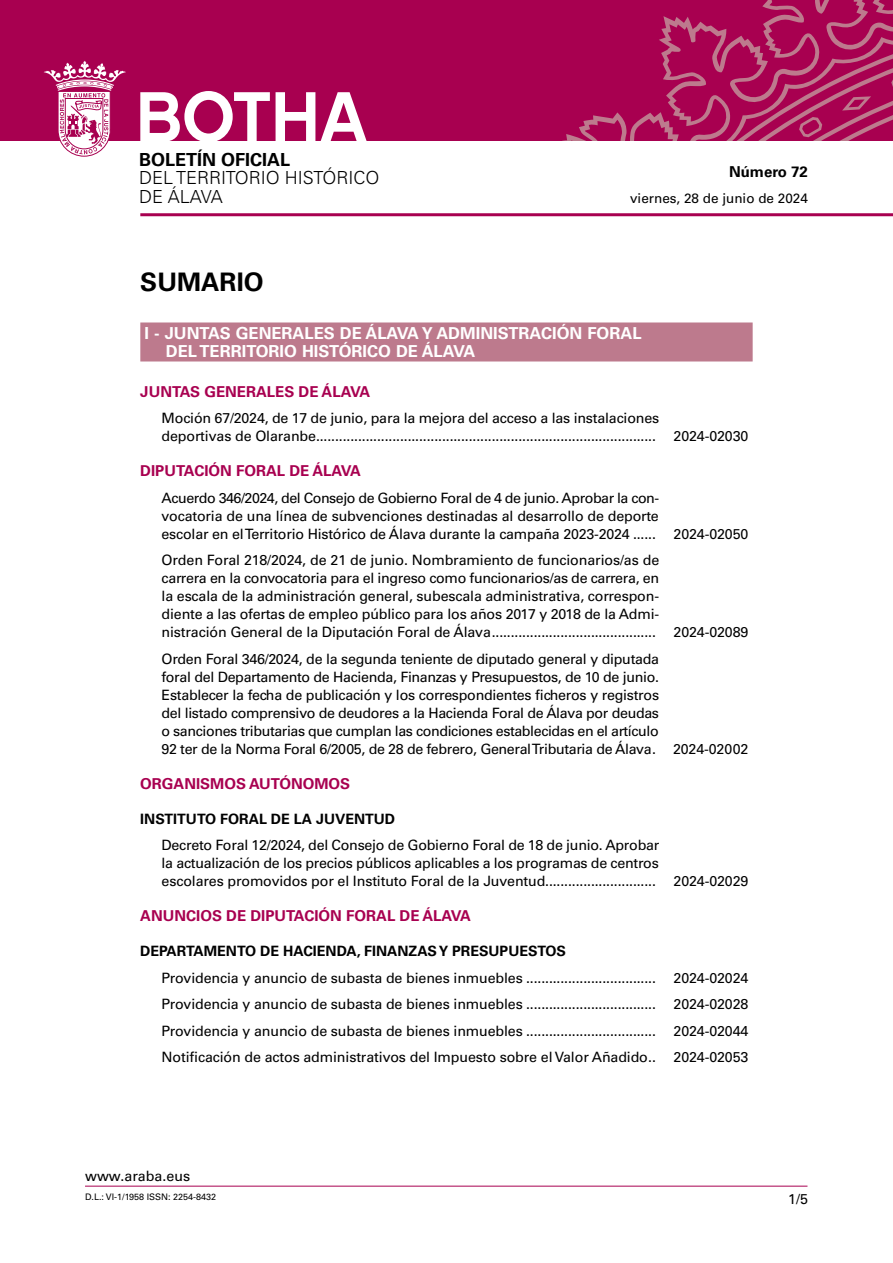
<style>
.page{position:relative;width:893px;height:1263px;background:#fff}
.page>*{position:absolute;margin:0;border:0;box-sizing:border-box;transform-origin:0 0}
.t1{font:700 25.5px "Univers LT Std";color:#000}
.t2{font:300 18px/18.8px "Univers LT Std";color:#000}
.t3{font:700 18px "Univers LT Std";color:#000}
.t4{font:700 16.5px/18px "Univers LT Std";color:#fff}
.t5{font:700 15px "Univers LT Std";color:#a80050}
.t6{font:700 15px "Univers LT Std";color:#000}
.t7{font:14.25px/18px "Univers LT Std";letter-spacing:-.02em;color:#000}
.t8{font:700 14.25px "Univers LT Std";color:#000}
.t9{font:14.25px "Univers LT Std";color:#000}
.t10{font:13.5px "Univers LT Std";color:#000}
.t11{font:9px "Univers LT Std";color:#000}
</style>
<div class="page">
<div style="left:0;top:0;width:893px;height:140px;background:#a80050"></div>
<svg style="left:566px;top:0;width:327px;height:140px"></svg>
<svg style="left:698px;top:72px;width:195px;height:68px"></svg>
<svg style="left:42px;top:60px;width:86px;height:97px"></svg>
<hr style="left:140px;top:213px;width:753px;height:3px;background:#a80050">
<svg style="left:140px;top:91px;width:227px;height:50px"></svg>
<hr style="left:85px;top:1186px;width:722px;height:1px;background:#a80050">
<div style="left:140px;top:322px;width:613px;height:39px;background:#bd7a8d"></div>
<p class="t3" style="left:139px;top:149px;width:153px">BOLETÍN OFICIAL</p>
<p class="t2" style="left:139px;top:169px;width:242px">DEL TERRITORIO HISTÓRICO<br>DE ÁLAVA</p>
<p class="t6" style="left:729px;top:163px;width:80px">Número 72</p>
<p class="t10" style="left:630px;top:191px;width:179px">viernes, 28 de junio de 2024</p>
<h1 class="t1" style="left:140px;top:267px;width:125px">SUMARIO</h1>
<p class="t4" style="left:166px;top:325px;width:477px;text-indent:-21px">I - JUNTAS GENERALES DE ÁLAVA Y ADMINISTRACIÓN FORAL<br>DEL TERRITORIO HISTÓRICO DE ÁLAVA</p>
<p class="t5" style="left:140px;top:383px;width:231px">JUNTAS GENERALES DE ÁLAVA</p>
<p class="t7" style="left:162px;top:409px;width:588px">Moción 67/2024, de 17 de junio, para la mejora del acceso a las instalaciones<br>deportivas de Olaranbe......................................................................................... 2024-02030</p>
<p class="t5" style="left:140px;top:462px;width:222px">DIPUTACIÓN FORAL DE ÁLAVA</p>
<p class="t7" style="left:162px;top:489px;width:588px">Acuerdo 346/2024, del Consejo de Gobierno Foral de 4 de junio. Aprobar la con-<br>vocatoria de una línea de subvenciones destinadas al desarrollo de deporte<br>escolar en el Territorio Histórico de Álava durante la campaña 2023-2024 ...... 2024-02050</p>
<p class="t7" style="left:162px;top:551px;width:588px">Orden Foral 218/2024, de 21 de junio. Nombramiento de funcionarios/as de<br>carrera en la convocatoria para el ingreso como funcionarios/as de carrera, en<br>la escala de la administración general, subescala administrativa, correspon-<br>diente a las ofertas de empleo público para los años 2017 y 2018 de la Admi-<br>nistración General de la Diputación Foral de Álava........................................... 2024-02089</p>
<p class="t7" style="left:162px;top:650px;width:588px">Orden Foral 346/2024, de la segunda teniente de diputado general y diputada<br>foral del Departamento de Hacienda, Finanzas y Presupuestos, de 10 de junio.<br>Establecer la fecha de publicación y los correspondientes ficheros y registros<br>del listado comprensivo de deudores a la Hacienda Foral de Álava por deudas<br>o sanciones tributarias que cumplan las condiciones establecidas en el artículo<br>92 ter de la Norma Foral 6/2005, de 28 de febrero, General Tributaria de Álava. 2024-02002</p>
<p class="t5" style="left:140px;top:775px;width:211px">ORGANISMOS AUTÓNOMOS</p>
<p class="t8" style="left:140px;top:810px;width:256px">INSTITUTO FORAL DE LA JUVENTUD</p>
<p class="t7" style="left:162px;top:836px;width:588px">Decreto Foral 12/2024, del Consejo de Gobierno Foral de 18 de junio. Aprobar<br>la actualización de los precios públicos aplicables a los programas de centros<br>escolares promovidos por el Instituto Foral de la Juventud............................. 2024-02029</p>
<p class="t5" style="left:140px;top:907px;width:332px">ANUNCIOS DE DIPUTACIÓN FORAL DE ÁLAVA</p>
<p class="t8" style="left:140px;top:943px;width:427px">DEPARTAMENTO DE HACIENDA, FINANZAS Y PRESUPUESTOS</p>
<p class="t7" style="left:162px;top:964px;width:588px;line-height:26.5px;text-align:justify">Providencia y anuncio de subasta de bienes inmuebles .................................. 2024-02024<br>Providencia y anuncio de subasta de bienes inmuebles .................................. 2024-02028<br>Providencia y anuncio de subasta de bienes inmuebles .................................. 2024-02044<br>Notificación de actos administrativos del Impuesto sobre el Valor Añadido.. 2024-02053</p>
<p class="t9" style="left:85px;top:1167px;width:107px">www.araba.eus</p>
<p class="t11" style="left:85px;top:1192px;width:133px">D.L.: VI-1/1958 ISSN: 2254-8432</p>
<p class="t7" style="left:788px;top:1190px;width:21px">1/5</p>
</div>
